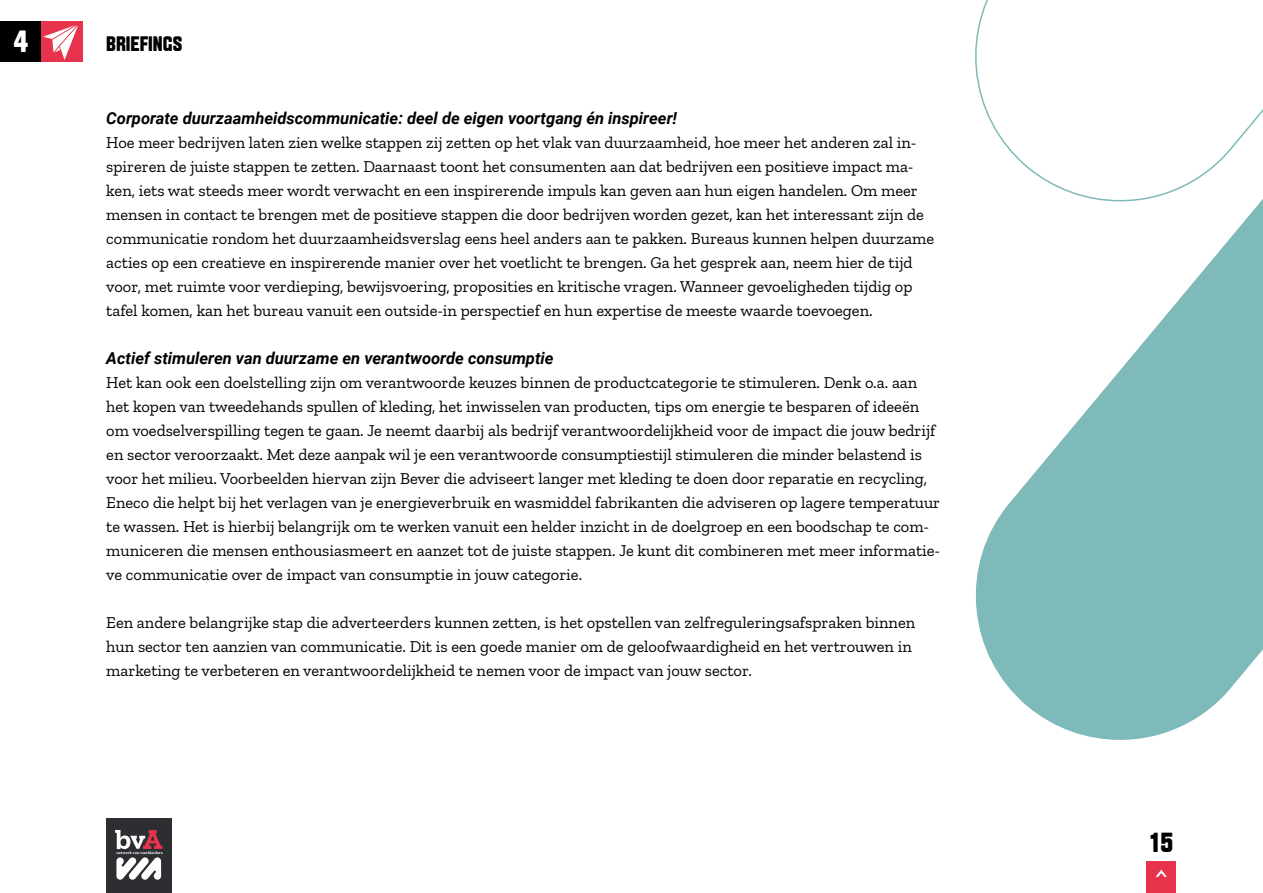
<style>
.page{position:relative;width:1263px;height:893px;background:#fff}
.page>*{position:absolute;margin:0;border:0;box-sizing:border-box;transform-origin:0 0}
.t1{font:30.75px "Aveny TPRO Extrabold";color:#fff}
.t2{font:27.6px "Aveny TPRO Extrabold";color:#000}
.t3{font:21px "Aveny TPRO Extrabold";color:#000}
.t4{font:16.5px/24px "Zilla Slab";color:#000}
.t5{font:italic 700 16.5px "Roboto";color:#000}
</style>
<div class="page">
<div style="left:1146px;top:861px;width:30px;height:32px;background:#e7344c"></div>
<svg style="left:1156px;top:870px;width:11px;height:7px"></svg>
<svg style="left:975px;top:202px;width:288px;height:538px;fill:#7dbab9"></svg>
<svg style="left:975px;top:0;width:288px;height:202px"></svg>
<div style="left:0;top:21px;width:41px;height:41px;background:#000"></div>
<div style="left:41px;top:21px;width:42px;height:41px;background:#e7344c"></div>
<svg style="left:43px;top:25px;width:35px;height:35px"></svg>
<div style="left:106px;top:818px;width:66px;height:75px;background:#2d2e32"></div>
<svg style="left:115px;top:830px;width:48px;height:50px"></svg>
<h1 class="t1" style="left:14px;top:22px;width:16px">4</h1>
<p class="t3" style="left:106px;top:30px;width:77px">BRIEFINGS</p>
<p class="t5" style="left:106px;top:106px;width:572px">Corporate duurzaamheidscommunicatie: deel de eigen voortgang én inspireer!</p>
<p class="t4" style="left:106px;top:130px;width:829px">Hoe meer bedrijven laten zien welke stappen zij zetten op het vlak van duurzaamheid, hoe meer het anderen zal in&shy;spireren de juiste stappen te zetten. Daarnaast toont het consumenten aan dat bedrijven een positieve impact ma&shy;ken, iets wat steeds meer wordt verwacht en een inspirerende impuls kan geven aan hun eigen handelen. Om meer mensen in contact te brengen met de positieve stappen die door bedrijven worden gezet, kan het interessant zijn de communicatie rondom het duurzaamheidsverslag eens heel anders aan te pakken. Bureaus kunnen helpen duurzame acties op een creatieve en inspirerende manier over het voetlicht te brengen. Ga het gesprek aan, neem hier de tijd voor, met ruimte voor verdieping, bewijsvoering, proposities en kritische vragen. Wanneer gevoeligheden tijdig op tafel komen, kan het bureau vanuit een outside-in perspectief en hun expertise de meeste waarde toevoegen.</p>
<p class="t5" style="left:106px;top:346px;width:449px">Actief stimuleren van duurzame en verantwoorde consumptie</p>
<p class="t4" style="left:106px;top:370px;width:835px">Het kan ook een doelstelling zijn om verantwoorde keuzes binnen de productcategorie te stimuleren. Denk o.a. aan het kopen van tweedehands spullen of kleding, het inwisselen van producten, tips om energie te besparen of ideeën om voedselverspilling tegen te gaan. Je neemt daarbij als bedrijf verantwoordelijkheid voor de impact die jouw bedrijf en sector veroorzaakt. Met deze aanpak wil je een verantwoorde consumptiestijl stimuleren die minder belastend is voor het milieu. Voorbeelden hiervan zijn Bever die adviseert langer met kleding te doen door reparatie en recycling, Eneco die helpt bij het verlagen van je energieverbruik en wasmiddel fabrikanten die adviseren op lagere temperatuur te wassen. Het is hierbij belangrijk om te werken vanuit een helder inzicht in de doelgroep en een boodschap te com&shy;municeren die mensen enthousiasmeert en aanzet tot de juiste stappen. Je kunt dit combineren met meer informatie&shy;ve communicatie over de impact van consumptie in jouw categorie.</p>
<p class="t4" style="left:106px;top:610px;width:810px">Een andere belangrijke stap die adverteerders kunnen zetten, is het opstellen van zelfreguleringsafspraken binnen hun sector ten aanzien van communicatie. Dit is een goede manier om de geloofwaardigheid en het vertrouwen in marketing te verbeteren en verantwoordelijkheid te nemen voor de impact van jouw sector.</p>
<h2 class="t2" style="left:1150px;top:824px;width:24px">15</h2>
</div>
